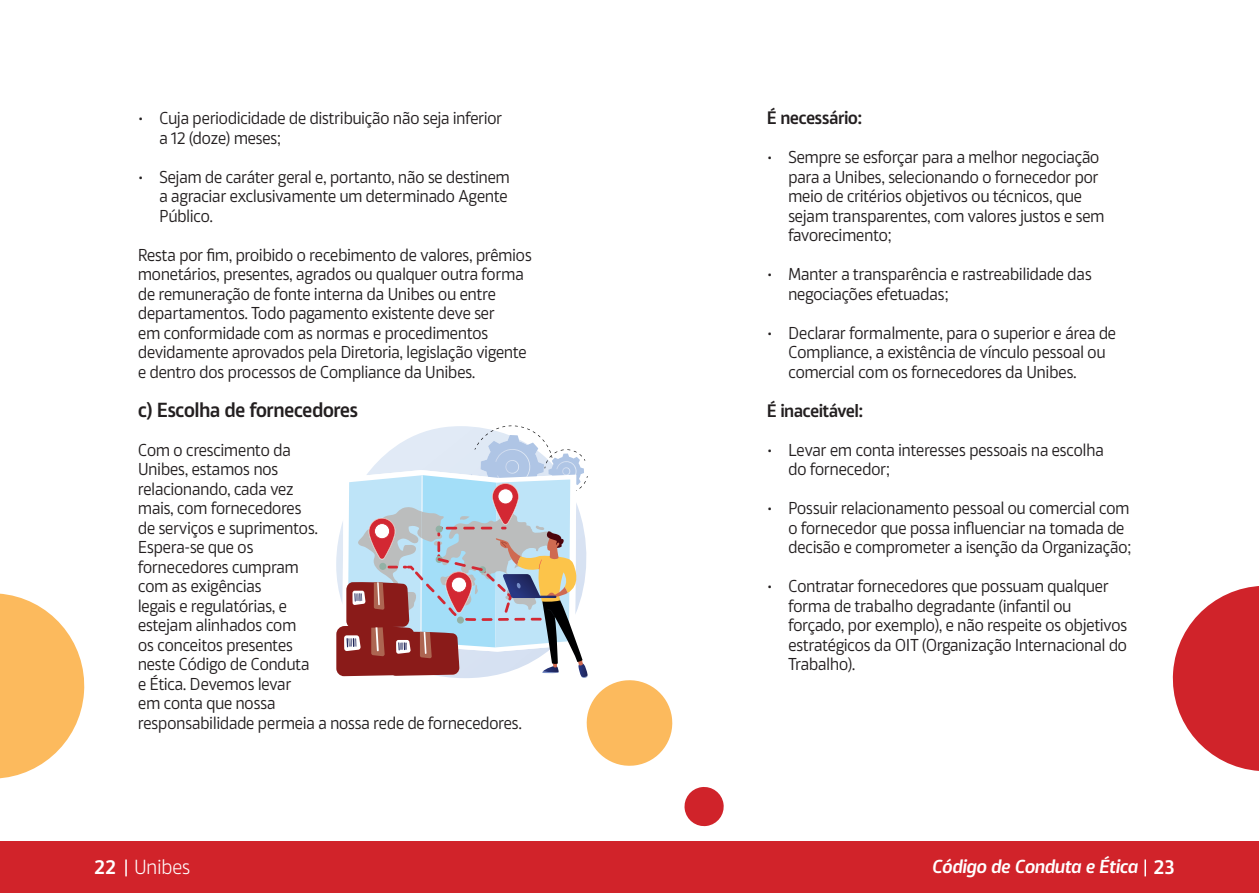
<style>
.page{position:relative;width:1259px;height:893px;background:#fff}
.page>*{position:absolute;margin:0;border:0;box-sizing:border-box;transform-origin:0 0}
.Títulos_Gerais{font:600 19.5px "Akwe Pro";letter-spacing:-.04em;color:#231f20}
.t1{font:300 19.5px "Akwe Pro";letter-spacing:-.03em;color:#fff}
.t2{font:italic 600 18px "Akwe Pro";letter-spacing:-.035em;color:#fff}
.t3{font:600 17.25px "Akwe Pro";letter-spacing:-.04em;color:#231f20}
.t4{font:16.5px/19.5px "Akwe Pro";letter-spacing:-.04em;color:#231f20}
.s1{font-weight:600}
.s2{font-style:normal;font-size:19.5px}
</style>
<div class="page">
<div style="left:627px;top:841px;width:632px;height:52px;background:#d1232a"></div>
<svg style="left:1144px;top:859px;width:2px;height:17px"></svg>
<div style="left:0;top:841px;width:629px;height:52px;background:#d1232a"></div>
<svg style="left:125px;top:859px;width:2px;height:17px"></svg>
<svg style="left:1172px;top:586px;width:87px;height:185px"></svg>
<svg style="left:0;top:593px;width:85px;height:186px"></svg>
<svg style="left:684px;top:787px;width:40px;height:40px"></svg>
<svg style="left:336px;top:426px;width:337px;height:340px"></svg>
<p class="t4" style="left:159px;top:107px;width:345px;text-indent:-21px">• Cuja periodicidade de distribuição não seja inferior a 12 (doze) meses;</p>
<p class="t4" style="left:159px;top:166px;width:352px;text-indent:-21px">• Sejam de caráter geral e, portanto, não se destinem a agraciar exclusivamente um determinado Agente<br>Público.</p>
<p class="t4" style="left:138px;top:244px;width:396px">Resta por fim, proibido o recebimento de valores, prêmios monetários, presentes, agrados ou qualquer outra forma de remuneração de fonte interna da Unibes ou entre departamentos. Todo pagamento existente deve ser<br>em conformidade com as normas e procedimentos devidamente aprovados pela Diretoria, legislação vigente e dentro dos processos de Compliance da Unibes.</p>
<p class="Títulos_Gerais" style="left:138px;top:394px;width:222px">c) Escolha de fornecedores</p>
<p class="t4" style="left:138px;top:439px;width:386px">Com o crescimento da<br>Unibes, estamos nos<br>relacionando, cada vez<br>mais, com fornecedores<br>de serviços e suprimentos.<br>Espera-se que os<br>fornecedores cumpram<br>com as exigências<br>legais e regulatórias, e<br>estejam alinhados com<br>os conceitos presentes<br>neste Código de Conduta<br>e Ética. Devemos levar<br>em conta que nossa<br>responsabilidade permeia a nossa rede de fornecedores.</p>
<p class="t3" style="left:767px;top:104px;width:97px">É necessário:</p>
<p class="t4" style="left:788px;top:146px;width:318px;text-indent:-21px">• Sempre se esforçar para a melhor negociação para a Unibes, selecionando o fornecedor por meio de critérios objetivos ou técnicos, que sejam transparentes, com valores justos e sem favorecimento;</p>
<p class="t4" style="left:788px;top:263px;width:305px;text-indent:-21px">• Manter a transparência e rastreabilidade das negociações efetuadas;</p>
<p class="t4" style="left:788px;top:322px;width:330px;text-indent:-21px">• Declarar formalmente, para o superior e área de<br>Compliance, a existência de vínculo pessoal ou comercial com os fornecedores da Unibes.</p>
<p class="t3" style="left:767px;top:397px;width:98px">É inaceitável:</p>
<p class="t4" style="left:788px;top:439px;width:317px;text-indent:-21px">• Levar em conta interesses pessoais na escolha do fornecedor;</p>
<p class="t4" style="left:788px;top:497px;width:345px;text-indent:-21px">• Possuir relacionamento pessoal ou comercial com o fornecedor que possa influenciar na tomada de decisão e comprometer a isenção da Organização;</p>
<p class="t4" style="left:788px;top:575px;width:341px;text-indent:-21px">• Contratar fornecedores que possuam qualquer forma de trabalho degradante (infantil ou forçado, por exemplo), e não respeite os objetivos estratégicos da OIT (Organização Internacional do Trabalho).</p>
<p class="t1" style="left:94px;top:853px;width:98px"><span class="s1">22</span> Unibes</p>
<p class="t2" style="left:932px;top:852px;width:244px">Código de Conduta e Ética <span class="s2">23</span></p>
</div>
